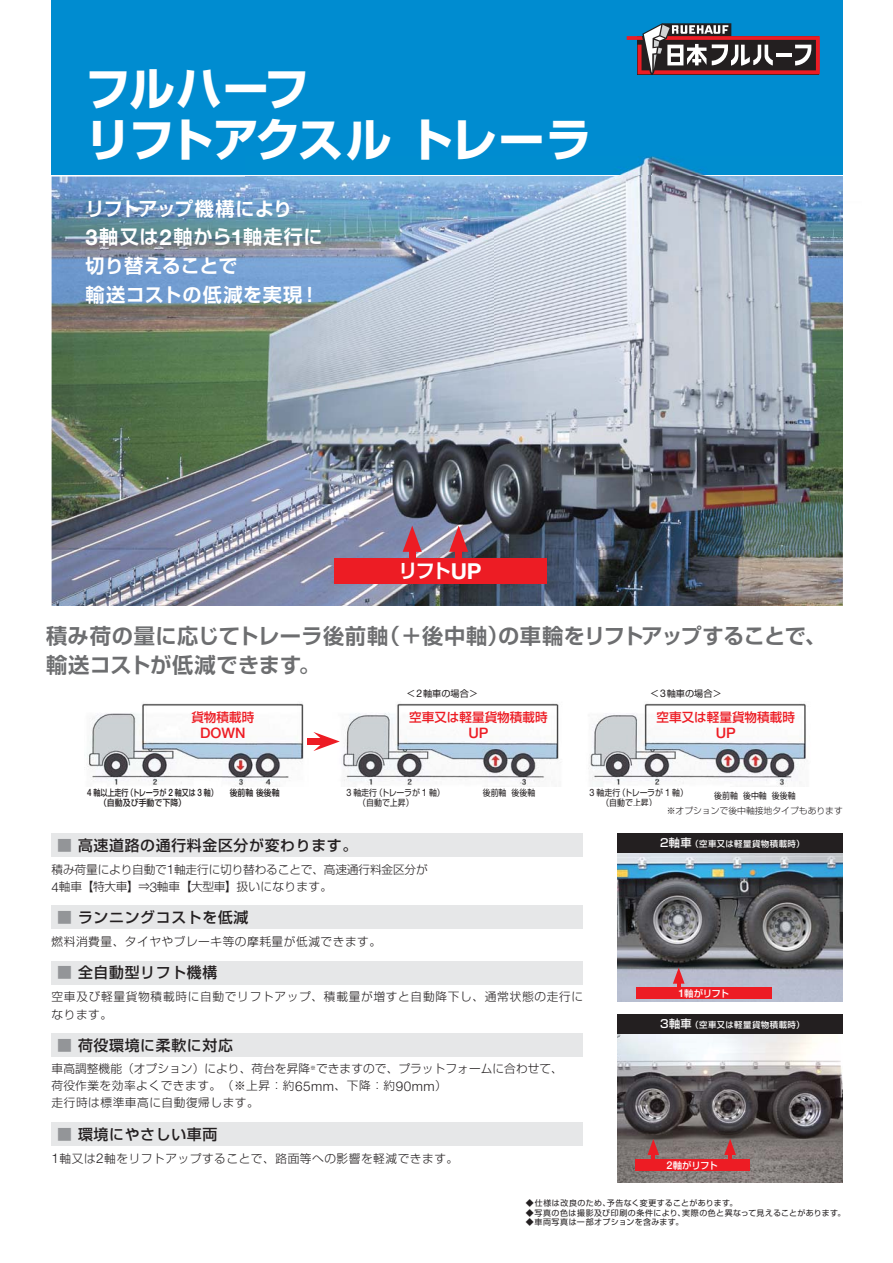
<style>
.page{position:relative;width:893px;height:1263px;background:#fff}
.page>*{position:absolute;margin:0;border:0;box-sizing:border-box;transform-origin:0 0}
.t1{font:45.75px/51px "Shin Go Bold 83 pv RKSJ H";letter-spacing:-.045em;color:#fff}
.t2{font:21.3px/28.7px "Shin Go Pr 5 De Bold 90 pv RKSJ H";letter-spacing:.01em;color:#6d6e70}
.t3{font:19.2px/28.7px "Shin Go Pr 5 De Bold 90 pv RKSJ H";letter-spacing:.015em;color:#fff}
.t4{font:14.85px "Shin Go Pr 5 Medium 90 pv RKSJ H";letter-spacing:.045em;color:#231f20}
.t5{font:500 14.4px "Helvetica Neue";color:#ed1c24}
.t6{font:12.6px "Shin Go Pr 5 Medium 90 pv RKSJ H";color:#ed1c24}
.t7{font:11.7px/18px "Shin Go Pr 5 Light 90 pv RKSJ H";letter-spacing:.045em;color:#231f20}
.t8{font:11.7px/17px "Shin Go Pr 5 Light 90 pv RKSJ H";letter-spacing:.005em;color:#231f20}
.t9{font:11.7px/18px "Shin Go Pr 5 Light 90 pv RKSJ H";letter-spacing:-.015em;color:#231f20}
.t10{font:9.45px "Shin Go Pr 5 Medium 90 pv RKSJ H";letter-spacing:-.045em;color:#fff}
.t11{font:9.15px "Shin Go Pr 5 Regular 90 pv RKSJ H";color:#231f20}
.t12{font:8.85px/10.4px "Shin Go Pr 5 Regular 90 pv RKSJ H";color:#231f20;scale:.9 1}
.t13{font:8.85px "Shin Go Pr 5 Light 90 pv RKSJ H";color:#231f20}
.t14{font:8.85px "Shin Go Pr 5 Medium 90 pv RKSJ H";color:#231f20;scale:.8 1}
.t15{font:8.85px "Shin Go Pr 5 Medium 90 pv RKSJ H";color:#231f20;scale:.9 1}
.t16{font:8.4px "Shin Go Medium 83 pv RKSJ H";letter-spacing:.045em;color:#fff}
.t17{font:7.95px "Shin Go Pr 5 Regular 90 pv RKSJ H";letter-spacing:.05em;color:#231f20}
.s1{font-family:"Helvetica Neue";font-weight:700;font-size:22.05px}
.s2{font-family:"Helvetica Neue";font-weight:500;font-size:10.2px}
.s3{font-family:"Helvetica Neue";font-size:10.5px}
.s4{font-family:"Helvetica Neue";font-size:10.2px}
.s5{color:#939598}
.s6{font-family:"Helvetica Neue";font-weight:300;font-size:13.5px}
.s7{font-size:11.25px}
.s8{font-family:"Helvetica Neue";font-weight:500;font-size:10.8px}
</style>
<div class="page">
<img style="left:52px;top:177px;width:790px;height:429px">
<div style="left:52px;top:0;width:790px;height:174px;background:#008cd0"></div>
<svg style="left:626px;top:23px;width:193px;height:51px"></svg>
<img style="left:245px;top:156px;width:598px;height:49px">
<img style="left:842px;top:205px;width:1px;height:344px">
<img style="left:245px;top:177px;width:597px;height:372px">
<img style="left:245px;top:156px;width:597px;height:18px">
<div style="left:52px;top:833px;width:531px;height:24px;background:#e6e7e8"></div>
<div style="left:52px;top:906px;width:531px;height:23px;background:#e6e7e8"></div>
<div style="left:52px;top:961px;width:531px;height:23px;background:#e6e7e8"></div>
<div style="left:52px;top:1033px;width:531px;height:24px;background:#e6e7e8"></div>
<div style="left:52px;top:1123px;width:531px;height:23px;background:#e6e7e8"></div>
<div style="left:409px;top:541px;width:6px;height:17px;background:#ed1c24"></div>
<svg style="left:402px;top:526px;width:20px;height:26px"></svg>
<div style="left:455px;top:541px;width:7px;height:17px;background:#ed1c24"></div>
<svg style="left:449px;top:526px;width:19px;height:26px"></svg>
<div style="left:333px;top:558px;width:213px;height:26px;background:#ed1c24"></div>
<img style="left:87px;top:703px;width:719px;height:84px">
<div style="left:307px;top:738px;width:17px;height:7px;background:#ed1c24"></div>
<svg style="left:313px;top:732px;width:27px;height:19px"></svg>
<img style="left:617px;top:853px;width:225px;height:148px">
<img style="left:617px;top:1033px;width:225px;height:149px">
<svg style="left:673px;top:968px;width:11px;height:19px"></svg>
<svg style="left:647px;top:1139px;width:12px;height:21px"></svg>
<svg style="left:724px;top:1139px;width:12px;height:21px"></svg>
<div style="left:636px;top:987px;width:135px;height:12px;background:#ed1c24"></div>
<div style="left:634px;top:1160px;width:115px;height:11px;background:#ed1c24"></div>
<div style="left:617px;top:833px;width:225px;height:20px;background:#231f20"></div>
<div style="left:617px;top:1014px;width:225px;height:19px;background:#231f20"></div>
<h1 class="t1" style="left:86px;top:69px;width:507px">フルハーフ<br>リフトアクスル トレーラ</h1>
<h3 class="t3" style="left:86px;top:197px;width:238px">リフトアップ機構により<br><span class="s1">3</span>軸又は<span class="s1">2</span>軸から<span class="s1">1</span>軸走行に切り替えることで<br>輸送コストの低減を実現！</h3>
<h3 class="t3" style="left:398px;top:559px;width:85px">リフト<span class="s1">UP</span></h3>
<h2 class="t2" style="left:46px;top:624px;width:781px">積み荷の量に応じてトレーラ後前軸（＋後中軸）の車輪をリフトアップすることで、輸送コストが低減できます。</h2>
<p class="t6" style="left:191px;top:712px;width:64px">貨物積載時</p>
<p class="t5" style="left:200px;top:728px;width:47px">DOWN</p>
<p class="t14" style="left:87px;top:789px;width:165px"><span class="s2">4</span> 軸以上走行（トレーラが <span class="s2">2</span> 軸又は <span class="s2">3</span> 軸）</p>
<p class="t15" style="left:230px;top:789px;width:57px">後前軸後後軸</p>
<p class="t15" style="left:87px;top:799px;width:112px">　　（自動及び手動で下降）</p>
<p class="t11" style="left:406px;top:690px;width:73px">＜<span class="s3">2</span>軸車の場合＞</p>
<p class="t11" style="left:650px;top:690px;width:73px">＜<span class="s3">3</span>軸車の場合＞</p>
<p class="t6" style="left:409px;top:712px;width:140px">空車又は軽量貨物積載時</p>
<p class="t5" style="left:468px;top:728px;width:22px">UP</p>
<p class="t6" style="left:656px;top:712px;width:140px">空車又は軽量貨物積載時</p>
<p class="t5" style="left:715px;top:728px;width:22px">UP</p>
<p class="t12" style="left:346px;top:788px;width:133px"><span class="s4">3</span> 軸走行（トレーラが <span class="s4">1</span> 軸）　　　</p>
<p class="t12" style="left:482px;top:788px;width:60px">後前軸 後後軸</p>
<p class="t12" style="left:346px;top:798px;width:76px">　　（自動で上昇）</p>
<p class="t12" style="left:589px;top:788px;width:111px"><span class="s4">3</span> 軸走行（トレーラが <span class="s4">1</span> 軸）　　（自動で上昇）</p>
<p class="t13" style="left:666px;top:807px;width:178px">※オプションで後中軸接地タイプもあります</p>
<p class="t12" style="left:714px;top:791px;width:92px">後前軸 後中軸 後後軸</p>
<p class="t4" style="left:57px;top:840px;width:302px"><span class="s5">■</span> 高速道路の通行料金区分が変わります。</p>
<p class="t9" style="left:52px;top:862px;width:378px">積み荷量により自動で<span class="s6">1</span>軸走行に切り替わることで、高速通行料金区分が<br><span class="s6">4</span>軸車【特大車】⇒<span class="s6">3</span>軸車【大型車】扱いになります。</p>
<p class="t4" style="left:57px;top:912px;width:193px"><span class="s5">■</span> ランニングコストを低減</p>
<p class="t7" style="left:52px;top:934px;width:331px">燃料消費量、タイヤやブレーキ等の摩耗量が低減できます。</p>
<p class="t4" style="left:57px;top:967px;width:162px"><span class="s5">■</span> 全自動型リフト機構</p>
<p class="t7" style="left:52px;top:989px;width:533px">空車及び軽量貨物積載時に自動でリフトアップ、積載量が増すと自動降下し、通常状態の走行になります。</p>
<p class="t4" style="left:57px;top:1039px;width:177px"><span class="s5">■</span> 荷役環境に柔軟に対応</p>
<p class="t8" style="left:52px;top:1062px;width:513px">車高調整機能（オプション）により、荷台を昇降<sup>※</sup>できますので、プラットフォームに合わせて、荷役作業を効率よくできます。（※上昇：約<span class="s6">65mm</span>、下降：約<span class="s6">90mm</span>）<br>走行時は標準車高に自動復帰します。</p>
<p class="t4" style="left:57px;top:1129px;width:162px"><span class="s5">■</span> 環境にやさしい車両</p>
<p class="t7" style="left:52px;top:1151px;width:408px"><span class="s6">1</span>軸又は<span class="s6">2</span>軸をリフトアップすることで、路面等への影響を軽減できます。</p>
<p class="t16" style="left:660px;top:841px;width:146px"><span class="s7">2軸車</span>（空車又は軽量貨物積載時）</p>
<p class="t10" style="left:678px;top:989px;width:52px"><span class="s8">1</span>軸がリフト</p>
<p class="t16" style="left:660px;top:1022px;width:146px"><span class="s7">3軸車</span>（空車又は軽量貨物積載時）</p>
<p class="t10" style="left:666px;top:1162px;width:53px"><span class="s8">2</span>軸がリフト</p>
<p class="t17" style="left:526px;top:1200px;width:213px">◆仕様は改良のため、予告なく変更することがあります。</p>
<p class="t17" style="left:526px;top:1210px;width:321px">◆写真の色は撮影及び印刷の条件により、実際の色と異なって見えることがあります。</p>
<p class="t17" style="left:526px;top:1219px;width:159px">◆車両写真は一部オプションを含みます。</p>
</div>
